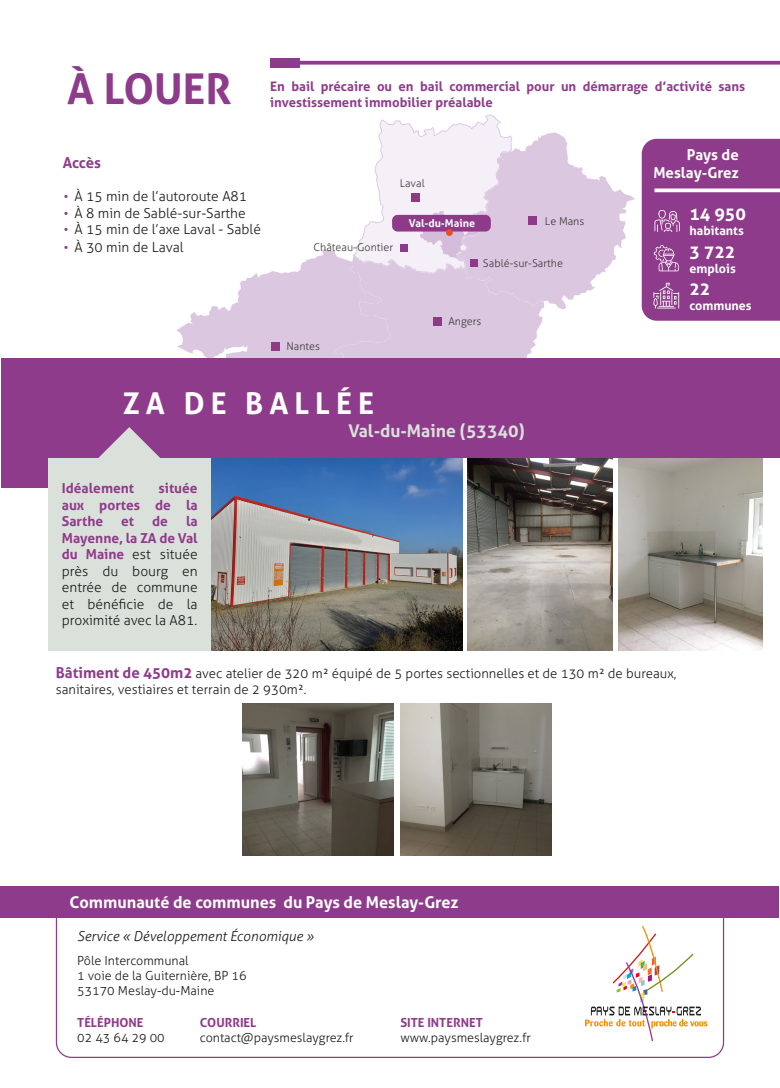
<style>
.page{position:relative;width:780px;height:1088px;background:#fff}
.page>*{position:absolute;margin:0;border:0;box-sizing:border-box;transform-origin:0 0}
.t1{font:700 42.5px "Aller";color:#8f3b8b}
.t2{font:700 30px "Aller";letter-spacing:.2em;color:#fff}
.t3{font:700 17.5px "Aller";color:#dae1da}
.t4{font:700 17.5px "Aller";color:#fff}
.t5{font:700 16.25px "Aller";color:#fff}
.t6{font:700 15px "Aller";color:#fff}
.t7{font:700 15px "Aller";letter-spacing:-.015em;color:#8f3b8b}
.t8{font:300 13.75px/16.5px "Aller";color:#1d1d1b;text-align:justify}
.t9{font:700 13.75px/16.5px "Aller";color:#8f3b8b;text-align:justify}
.t10{font:italic 300 13.75px "Aller";color:#1d1d1b}
.t11{font:300 13.12px "Aller";color:#1d1d1b}
.t12{font:700 13.12px/15.8px "Aller";color:#8f3b8b}
.t13{font:300 12.5px "Aller";color:#1d1d1b}
.t14{font:700 12.5px "Aller";color:#8f3b8b}
.t15{font:700 12.5px "Aller";color:#fff}
.t16{font:300 10.75px "Aller";color:#3d3d3c}
.t17{font:700 10.75px "Aller";color:#fff}
.s1{font-style:italic;color:#8f3b8b}
.s2{font-weight:700;color:#8f3b8b}
.s3{font-weight:700;font-size:15px;color:#8f3b8b}
</style>
<div class="page">
<div style="left:391px;top:309px;width:152px;height:49px;background:#dcc7e0"></div>
<svg style="left:176px;top:249px;width:215px;height:109px;fill:#dcc7e0"></svg>
<svg style="left:352px;top:114px;width:282px;height:195px"></svg>
<div style="left:392px;top:215px;width:99px;height:16px;background:#8e3a89;border-radius:5px"></div>
<div style="left:433px;top:317px;width:9px;height:9px;background:#8e3a89"></div>
<div style="left:271px;top:342px;width:9px;height:9px;background:#8e3a89"></div>
<div style="left:528px;top:216px;width:8px;height:9px;background:#8e3a89"></div>
<div style="left:411px;top:193px;width:9px;height:9px;background:#8e3a89"></div>
<div style="left:400px;top:244px;width:7px;height:7px;background:#8e3a89"></div>
<div style="left:470px;top:259px;width:7px;height:7px;background:#8e3a89"></div>
<div style="left:446px;top:229px;width:7px;height:7px;background:#e94f1e;border-radius:50%"></div>
<div style="left:1px;top:358px;width:778px;height:130px;background:#8f3b8b"></div>
<div style="left:182px;top:458px;width:598px;height:36px;background:#fff"></div>
<svg style="left:99px;top:427px;width:61px;height:31px"></svg>
<img style="left:211px;top:458px;width:251px;height:192px">
<img style="left:468px;top:458px;width:144px;height:192px">
<img style="left:618px;top:458px;width:144px;height:192px">
<svg style="left:300px;top:61px;width:480px;height:4px;background:#9a4e96"></svg>
<img style="left:242px;top:704px;width:151px;height:151px">
<div style="left:0;top:886px;width:778px;height:32px;background:#8f3b8b"></div>
<img style="left:400px;top:704px;width:151px;height:151px">
<svg style="left:585px;top:926px;width:122px;height:115px"></svg>
<div style="left:56px;top:886px;width:668px;height:172px;border:1px solid #8f3b8b;border-radius:15px"></div>
<div style="left:56px;top:886px;width:412px;height:32px;background:#8f3b8b"></div>
<div style="left:270px;top:58px;width:30px;height:9px;background:#8f3b8b"></div>
<div style="left:49px;top:458px;width:162px;height:192px;background:#dae1da"></div>
<div style="left:641px;top:139px;width:139px;height:182px;background:#8f3b8b"></div>
<svg style="left:654px;top:188px;width:126px;height:4px"></svg>
<p class="t1" style="left:67px;top:63px;width:165px">À LOUER</p>
<p class="t12" style="left:270px;top:78px;width:476px">En bail précaire ou en bail commercial pour un démarrage d’activité sans investissement immobilier préalable</p>
<p class="t7" style="left:63px;top:153px;width:40px">Accès</p>
<p class="t8" style="left:63px;top:188px;width:186px"><span class="s1">•</span> À 15 min de l’autoroute A81</p>
<p class="t8" style="left:63px;top:204px;width:184px"><span class="s1">•</span> À 8 min de Sablé-sur-Sarthe</p>
<p class="t8" style="left:63px;top:221px;width:200px"><span class="s1">•</span> À 15 min de l’axe Laval - Sablé</p>
<p class="t8" style="left:63px;top:239px;width:122px"><span class="s1">•</span> À 30 min de Laval</p>
<p class="t16" style="left:399px;top:176px;width:27px">Laval</p>
<p class="t17" style="left:409px;top:216px;width:68px">Val-du-Maine</p>
<p class="t16" style="left:545px;top:214px;width:41px">Le Mans</p>
<p class="t16" style="left:313px;top:241px;width:81px">Château-Gontier</p>
<p class="t16" style="left:286px;top:340px;width:35px">Nantes</p>
<p class="t16" style="left:483px;top:256px;width:81px">Sablé-sur-Sarthe</p>
<p class="t16" style="left:448px;top:315px;width:34px">Angers</p>
<p class="t6" style="left:686px;top:146px;width:54px">Pays de</p>
<p class="t6" style="left:653px;top:164px;width:87px">Meslay-Grez</p>
<p class="t4" style="left:689px;top:203px;width:58px">14 950</p>
<p class="t15" style="left:689px;top:223px;width:56px">habitants</p>
<p class="t4" style="left:689px;top:241px;width:47px">3 722</p>
<p class="t15" style="left:689px;top:261px;width:48px">emplois</p>
<p class="t4" style="left:689px;top:278px;width:23px">22</p>
<p class="t15" style="left:689px;top:297px;width:64px">communes</p>
<p class="t2" style="left:123px;top:385px;width:253px">ZA DE BALLÉE</p>
<p class="t3" style="left:348px;top:420px;width:178px">Val-du-Maine (53340)</p>
<p class="t9" style="left:62px;top:480px;width:137px;text-indent:97px">située aux portes de la Sarthe</p>
<p class="t9" style="left:62px;top:480px;width:74px">Idéalement</p>
<p class="t8" style="left:62px;top:513px;width:137px;text-indent:124px"><span class="s2">la Mayenne, la ZA de Val du Maine</span> est située près du bourg en entrée de commune et bénéficie de la proximité avec la A81.</p>
<p class="t9" style="left:121px;top:513px;width:14px">et</p>
<p class="t9" style="left:152px;top:513px;width:17px">de</p>
<p class="t11" style="left:56px;top:665px;width:622px"><span class="s3">Bâtiment de 450m2</span> avec atelier de 320 m² équipé de 5 portes sectionnelles et de 130 m² de bureaux,</p>
<p class="t11" style="left:56px;top:681px;width:252px">sanitaires, vestiaires et terrain de 2 930m².</p>
<p class="t5" style="left:70px;top:892px;width:390px">Communauté de communes du Pays de Meslay-Grez</p>
<p class="t10" style="left:77px;top:928px;width:238px">Service « Développement Économique »</p>
<p class="t13" style="left:77px;top:953px;width:113px">Pôle Intercommunal</p>
<p class="t13" style="left:77px;top:968px;width:171px">1 voie de la Guiternière, BP 16</p>
<p class="t13" style="left:77px;top:983px;width:139px">53170 Meslay-du-Maine</p>
<p class="t14" style="left:77px;top:1015px;width:68px">TÉLÉPHONE</p>
<p class="t13" style="left:77px;top:1030px;width:89px">02 43 64 29 00</p>
<p class="t14" style="left:200px;top:1015px;width:58px">COURRIEL</p>
<p class="t13" style="left:200px;top:1030px;width:155px">contact@paysmeslaygrez.fr</p>
<p class="t14" style="left:400px;top:1015px;width:84px">SITE INTERNET</p>
<p class="t13" style="left:400px;top:1030px;width:132px">www.paysmeslaygrez.fr</p>
</div>
